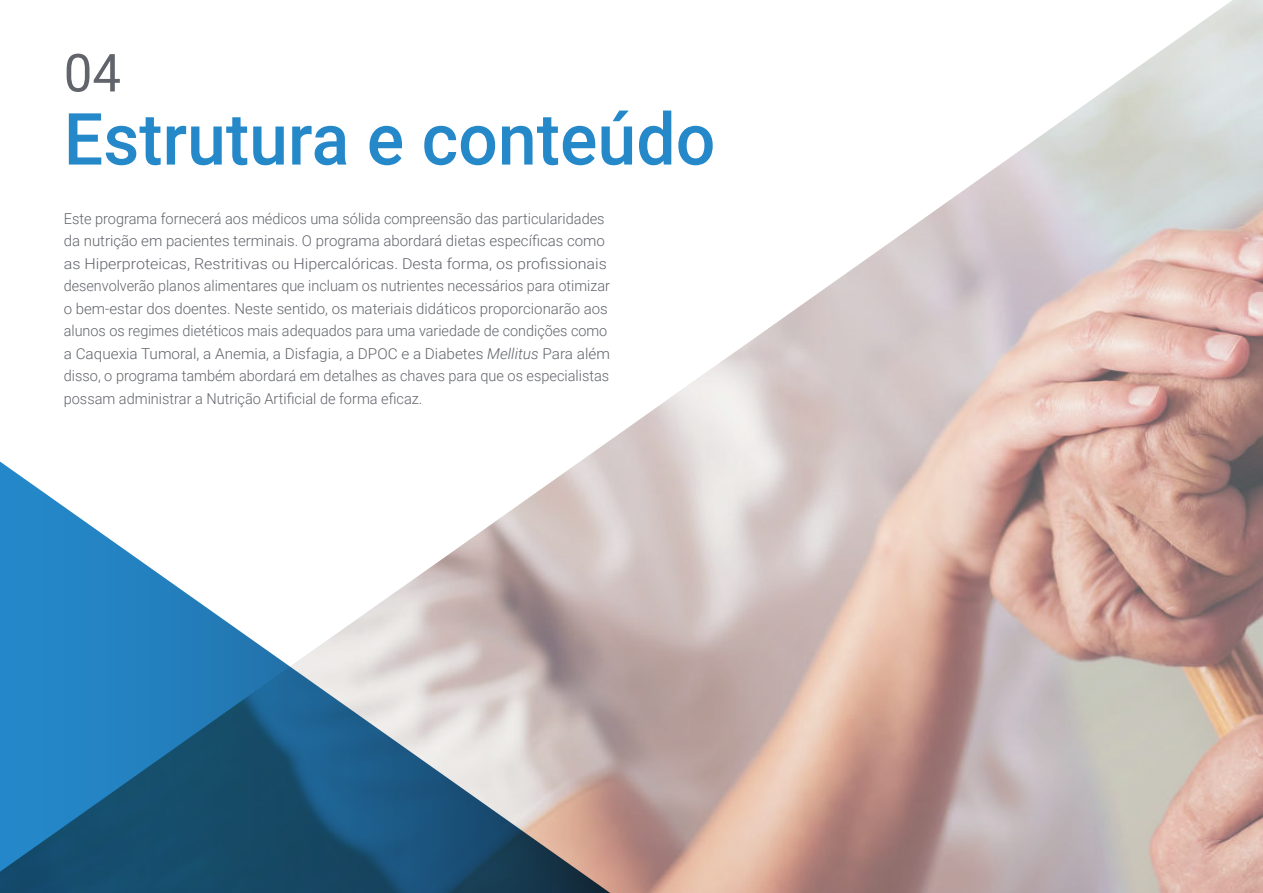
<style>
.page{position:relative;width:1263px;height:893px;background:#fff}
.page>*{position:absolute;margin:0;border:0;box-sizing:border-box;transform-origin:0 0}
.t1{font:500 72px "Roboto";color:#2488c9}
.t2{font:52.5px "Roboto";color:#61646a}
.t3{font:300 15px/22.5px "Roboto";color:#61646a}
.s1{font-style:italic}
</style>
<div class="page">
<img style="left:602px;top:0;width:661px;height:893px">
<svg style="left:0;top:446px;width:640px;height:447px"></svg>
<h2 class="t2" style="left:64px;top:36px;width:59px">04</h2>
<h1 class="t1" style="left:64px;top:89px;width:653px">Estrutura e conteúdo</h1>
<p class="t3" style="left:64px;top:207px;width:548px">Este programa fornecerá aos médicos uma sólida compreensão das particularidades da nutrição em pacientes terminais. O programa abordará dietas específicas como as Hiperproteicas, Restritivas ou Hipercalóricas. Desta forma, os profissionais desenvolverão planos alimentares que incluam os nutrientes necessários para otimizar o bem-estar dos doentes. Neste sentido, os materiais didáticos proporcionarão aos alunos os regimes dietéticos mais adequados para uma variedade de condições como a Caquexia Tumoral, a Anemia, a Disfagia, a DPOC e a Diabetes <span class="s1">Mellitus</span> Para além disso, o programa também abordará em detalhes as chaves para que os especialistas possam administrar a Nutrição Artificial de forma eficaz.</p>
</div>
